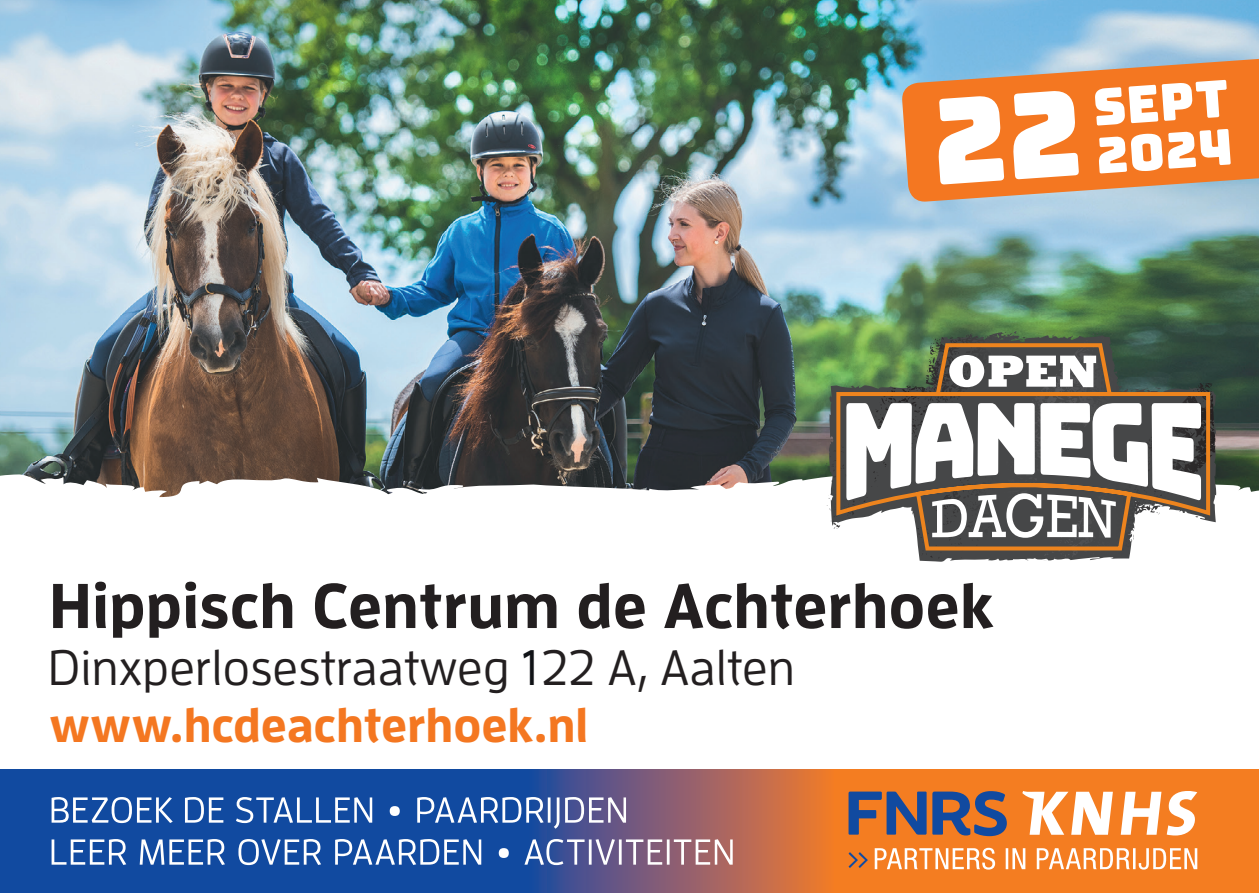
<style>
.page{position:relative;width:1259px;height:893px;background:#fff}
.page>*{position:absolute;margin:0;border:0;box-sizing:border-box;transform-origin:0 0}
.t1{font:700 63px "Enzo OT";color:#231f20}
.t2{font:51px "Bungee";color:#fff}
.t3{font:500 49.5px "Enzo OT";letter-spacing:.005em;color:#231f20}
.t4{font:49.5px "Bungee";color:#fff}
.t5{font:700 48px "Enzo OT";color:#f47721}
.s1{font-family:"The Sans";font-weight:300;font-size:67.8px;color:#101216}
</style>
<div class="page">
<div style="left:795px;top:770px;width:464px;height:123px;background:#f47d21"></div>
<div style="left:0;top:770px;width:795px;height:123px;background:#114aa0"></div>
<svg style="left:539px;top:770px;width:283px;height:123px;background:#9a6365"></svg>
<svg style="left:874px;top:848px;width:323px;height:22px"></svg>
<svg style="left:848px;top:852px;width:20px;height:16px"></svg>
<svg style="left:1022px;top:791px;width:91px;height:44px"></svg>
<svg style="left:1120px;top:791px;width:77px;height:44px"></svg>
<svg style="left:848px;top:791px;width:78px;height:44px"></svg>
<svg style="left:932px;top:791px;width:75px;height:45px"></svg>
<svg style="left:52px;top:839px;width:680px;height:26px"></svg>
<svg style="left:52px;top:797px;width:574px;height:32px"></svg>
<img style="left:0;top:0;width:1259px;height:469px">
<svg style="left:0;top:469px;width:1259px;height:37px"></svg>
<svg style="left:901px;top:55px;width:358px;height:148px;background:#db8d56"></svg>
<svg style="left:827px;top:334px;width:389px;height:228px"></svg>
<svg style="left:949px;top:330px;width:153px;height:11px;background:#4b6545"></svg>
<svg style="left:834px;top:341px;width:379px;height:211px"></svg>
<svg style="left:846px;top:403px;width:355px;height:142px"></svg>
<div style="left:934px;top:90px;width:145px;height:95px;background:#f47721"></div>
<p class="t2" style="left:1091px;top:78px;width:137px;rotate:-4deg">SEPT</p>
<p class="t4" style="left:1094px;top:128px;width:138px;rotate:-4deg">2024</p>
<p class="t1" style="left:49px;top:566px;width:946px">Hippisch Centrum de Achterhoek</p>
<p class="t3" style="left:48px;top:639px;width:748px">Dinxperlosestraatweg <span class="s1">1</span>22 A, Aalten</p>
<p class="t5" style="left:50px;top:695px;width:540px">www.hcdeachterhoek.nl</p>
</div>
